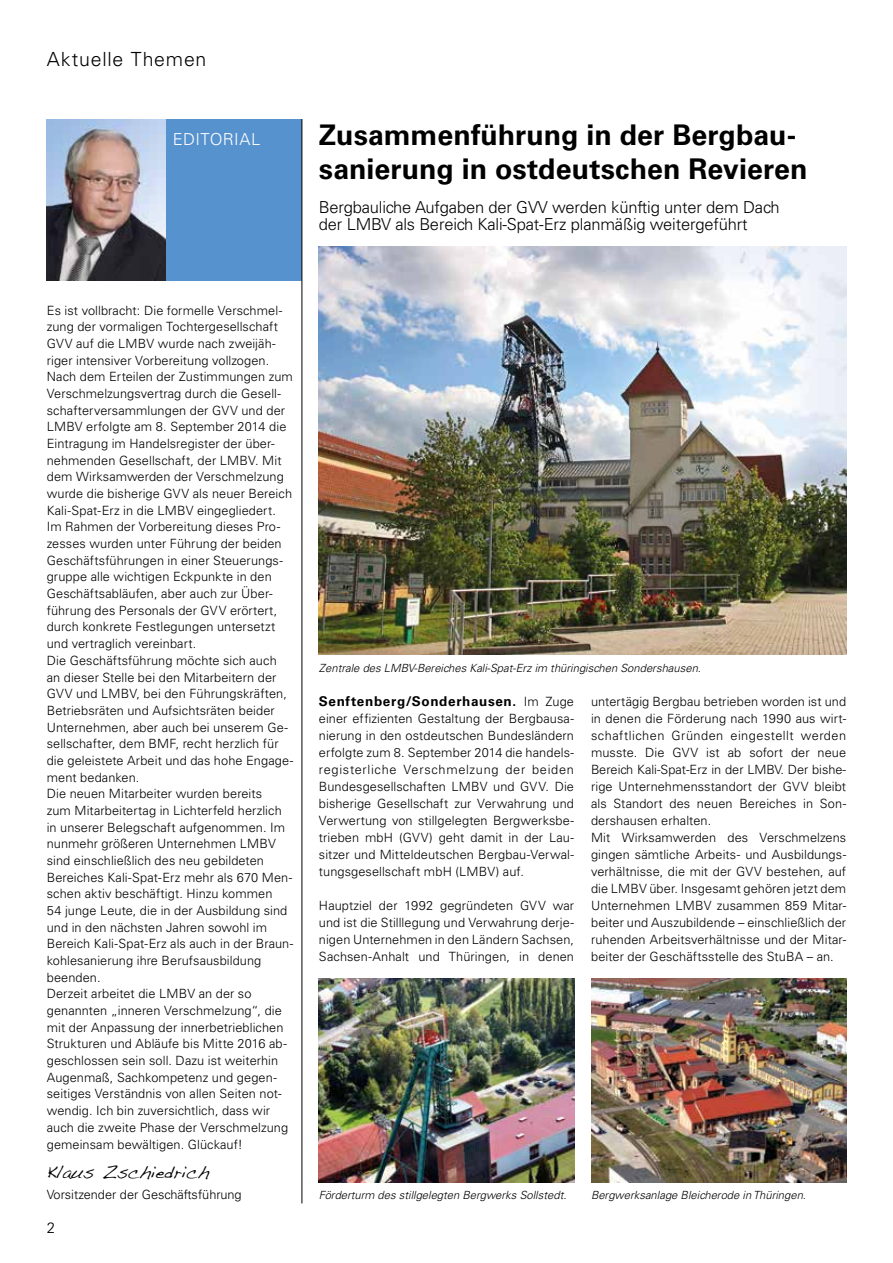
<style>
.page{position:relative;width:893px;height:1263px;background:#fff}
.page>*{position:absolute;margin:0;border:0;box-sizing:border-box;transform-origin:0 0}
.t1{font:700 28.5px/34px "Univers LT Std";color:#000}
.t2{font:300 19.5px "Univers LT Std";letter-spacing:.04em;color:#000}
.t3{font:18px "Handwriting Dakota";color:#000}
.t4{font:300 16.5px/17px "Univers LT Std";letter-spacing:-.01em;color:#000}
.t5{font:300 16.5px "Univers LT Std";letter-spacing:.02em;color:#fff}
.t6{font:300 15px "Univers LT Std";color:#000}
.t7{font:700 13.5px "Univers LT Std";letter-spacing:.05em;color:#000}
.t8{font:300 12.75px/16.6px "Univers LT Std";letter-spacing:.005em;color:#000}
.t9{font:italic 300 11.25px "Univers LT Std";color:#000}
.s1{font-weight:300;font-size:12.75px}
</style>
<div class="page">
<img style="left:319px;top:247px;width:527px;height:408px">
<div style="left:166px;top:119px;width:136px;height:162px;background:#5692ce"></div>
<img style="left:47px;top:119px;width:119px;height:162px">
<hr style="left:302px;top:119px;width:1px;height:1084px;background:#000">
<img style="left:319px;top:978px;width:255px;height:204px">
<img style="left:591px;top:978px;width:255px;height:204px">
<h2 class="t2" style="left:47px;top:47px;width:161px">Aktuelle Themen</h2>
<p class="t5" style="left:173px;top:129px;width:89px">EDITORIAL</p>
<h1 class="t1" style="left:319px;top:118px;width:490px">Zusammenführung in der Bergbau&shy;sanierung in ostdeutschen Revieren</h1>
<p class="t4" style="left:319px;top:198px;width:462px">Bergbauliche Aufgaben der GVV werden künftig unter dem Dach der LMBV als Bereich Kali-Spat-Erz planmäßig weitergeführt</p>
<p class="t8" style="left:47px;top:302px;width:248px">Es ist vollbracht: Die formelle Verschmel&shy;zung der vormaligen Tochtergesellschaft GVV auf die LMBV wurde nach zweijäh&shy;riger intensiver Vorbereitung vollzogen.<br>Nach dem Erteilen der Zustimmungen zum Verschmelzungsvertrag durch die Gesell&shy;schafterversammlungen der GVV und der LMBV erfolgte am 8. September 2014 die Eintragung im Handelsregister der über&shy;nehmenden Gesellschaft, der LMBV. Mit dem Wirksamwerden der Verschmelzung wurde die bisherige GVV als neuer Bereich Kali-Spat-Erz in die LMBV eingegliedert.<br>Im Rahmen der Vorbereitung dieses Pro&shy;zesses wurden unter Führung der beiden Geschäftsführungen in einer Steuerungs&shy;gruppe alle wichtigen Eckpunkte in den Geschäftsabläufen, aber auch zur Über&shy;führung des Personals der GVV erörtert, durch konkrete Festlegungen untersetzt und vertraglich vereinbart.<br>Die Geschäftsführung möchte sich auch an dieser Stelle bei den Mitarbeitern der GVV und LMBV, bei den Führungskräften, Betriebsräten und Aufsichtsräten beider Unternehmen, aber auch bei unserem Ge&shy;sellschafter, dem BMF, recht herzlich für die geleistete Arbeit und das hohe Engage&shy;ment bedanken.<br>Die neuen Mitarbeiter wurden bereits<br>zum Mitarbeitertag in Lichterfeld herzlich in unserer Belegschaft aufgenommen. Im nunmehr größeren Unternehmen LMBV sind einschließlich des neu gebildeten Bereiches Kali-Spat-Erz mehr als 670 Men&shy;schen aktiv beschäftigt. Hinzu kommen<br>54 junge Leute, die in der Ausbildung sind und in den nächsten Jahren sowohl im Bereich Kali-Spat-Erz als auch in der Braun&shy;kohlesanierung ihre Berufsausbildung beenden.<br>Derzeit arbeitet die LMBV an der so genannten „inneren Verschmelzung“, die mit der Anpassung der innerbetrieblichen Strukturen und Abläufe bis Mitte 2016 ab&shy;geschlossen sein soll. Dazu ist weiterhin Augenmaß, Sachkompetenz und gegen&shy;seitiges Verständnis von allen Seiten not&shy;wendig. Ich bin zuversichtlich, dass wir auch die zweite Phase der Verschmelzung gemeinsam bewältigen. Glückauf!</p>
<h3 class="t3" style="left:47px;top:1161px;width:164px">Klaus Zschiedrich</h3>
<p class="t8" style="left:47px;top:1186px;width:196px">Vorsitzender der Geschäftsführung</p>
<p class="t6" style="left:47px;top:1219px;width:10px">2</p>
<p class="t9" style="left:319px;top:661px;width:384px">Zentrale des LMBV-Bereiches Kali-Spat-Erz im thüringischen Sondershausen.</p>
<p class="t7" style="left:319px;top:693px;width:257px">Senftenberg/Sonderhausen. <span class="s1">Im Zuge</span></p>
<p class="t8" style="left:319px;top:710px;width:257px;text-align:justify">einer effizienten Gestaltung der Bergbausa&shy;nierung in den ostdeutschen Bundesländern erfolgte zum 8. September 2014 die handels&shy;registerliche Verschmelzung der beiden Bundesgesellschaften LMBV und GVV. Die bisherige Gesellschaft zur Verwahrung und Verwertung von stillgelegten Bergwerksbe&shy;trieben mbH (GVV) geht damit in der Lau&shy;sitzer und Mitteldeutschen Bergbau-Verwal&shy;tungsgesellschaft mbH (LMBV) auf.</p>
<p class="t8" style="left:319px;top:897px;width:257px;text-align:justify">Hauptziel der 1992 gegründeten GVV war und ist die Stilllegung und Verwahrung derje&shy;nigen Unternehmen in den Ländern Sachsen, Sachsen-Anhalt und Thüringen, in denen</p>
<p class="t8" style="left:591px;top:693px;width:257px">untertägig Bergbau betrieben worden ist und in denen die Förderung nach 1990 aus wirt&shy;schaftlichen Gründen eingestellt werden musste. Die GVV ist ab sofort der neue Bereich Kali-Spat-Erz in der LMBV. Der bishe&shy;rige Unternehmensstandort der GVV bleibt als Standort des neuen Bereiches in Son&shy;dershausen erhalten.<br>Mit Wirksamwerden des Verschmelzens gingen sämtliche Arbeits- und Ausbildungs&shy;verhältnisse, die mit der GVV bestehen, auf die LMBV über. Insgesamt gehören jetzt dem Unternehmen LMBV zusammen 859 Mitar&shy;beiter und Auszubildende – einschließlich der ruhenden Arbeitsverhältnisse und der Mitar&shy;beiter der Geschäftsstelle des StuBA – an.</p>
<p class="t9" style="left:319px;top:1188px;width:249px">Förderturm des stillgelegten Bergwerks Sollstedt.</p>
<p class="t9" style="left:591px;top:1188px;width:216px">Bergwerksanlage Bleicherode in Thüringen.</p>
</div>
